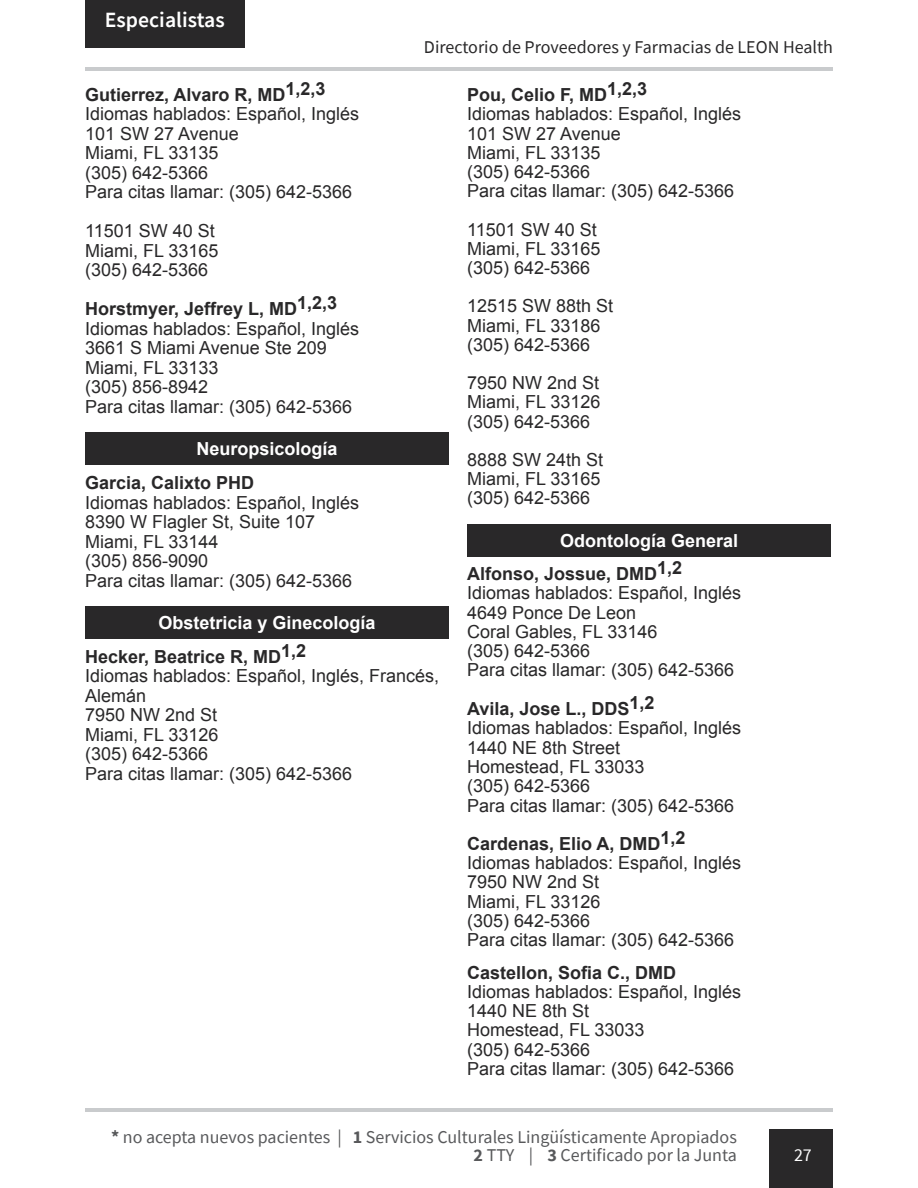
<style>
.page{position:relative;width:918px;height:1188px;background:#fff}
.page>*{position:absolute;margin:0;border:0;box-sizing:border-box;transform-origin:0 0}
.t1{font:600 21.75px "Source Sans Pro";color:#fff}
.t2{font:18px/19.2px "Arial";color:#292829}
.t3{font:700 18px "Arial";color:#292829}
.t4{font:18px/18px "Source Sans Pro";color:#58595b;text-align:right}
.t5{font:700 18px "Arial";color:#fff}
.t6{font:18px "Source Sans Pro";color:#292829}
.t7{font:18px "Source Sans Pro";color:#fff}
.s1{font-weight:700}
</style>
<div class="page">
<div style="left:770px;top:1129px;width:63px;height:59px;background:#292829"></div>
<hr style="left:85px;top:1108px;width:748px;height:4px;background:#c9cbcd">
<hr style="left:85px;top:67px;width:748px;height:3px;background:#c9cbcd">
<div style="left:85px;top:0;width:160px;height:48px;background:#292829"></div>
<div style="left:85px;top:432px;width:364px;height:33px;background:#292829"></div>
<div style="left:85px;top:606px;width:364px;height:32px;background:#292829"></div>
<div style="left:467px;top:524px;width:364px;height:32px;background:#292829"></div>
<p class="t1" style="left:105px;top:6px;width:121px">Especialistas</p>
<p class="t6" style="left:424px;top:36px;width:411px">Directorio de Proveedores y Farmacias de LEON Health</p>
<p class="t3" style="left:85px;top:83px;width:242px">Gutierrez, Alvaro R, MD1,2,3</p>
<p class="t2" style="left:85px;top:104px;width:276px">Idiomas hablados: Español, Inglés<br>101 SW 27 Avenue<br>Miami, FL 33135<br>(305) 642-5366<br>Para citas llamar: (305) 642-5366</p>
<p class="t2" style="left:85px;top:221px;width:135px">11501 SW 40 St<br>Miami, FL 33165 (305) 642-5366</p>
<p class="t3" style="left:85px;top:297px;width:254px">Horstmyer, Jeffrey L, MD1,2,3</p>
<p class="t2" style="left:85px;top:319px;width:276px">Idiomas hablados: Español, Inglés<br>3661 S Miami Avenue Ste 209<br>Miami, FL 33133<br>(305) 856-8942<br>Para citas llamar: (305) 642-5366</p>
<p class="t5" style="left:196px;top:437px;width:143px">Neuropsicología</p>
<p class="t3" style="left:85px;top:471px;width:171px">Garcia, Calixto PHD</p>
<p class="t2" style="left:85px;top:493px;width:276px">Idiomas hablados: Español, Inglés<br>8390 W Flagler St, Suite 107<br>Miami, FL 33144<br>(305) 856-9090<br>Para citas llamar: (305) 642-5366</p>
<p class="t5" style="left:158px;top:611px;width:219px">Obstetricia y Ginecología</p>
<p class="t3" style="left:85px;top:645px;width:223px">Hecker, Beatrice R, MD1,2</p>
<p class="t2" style="left:85px;top:666px;width:356px">Idiomas hablados: Español, Inglés, Francés,<br>Alemán<br>7950 NW 2nd St<br>Miami, FL 33126<br>(305) 642-5366<br>Para citas llamar: (305) 642-5366</p>
<p class="t3" style="left:467px;top:83px;width:182px">Pou, Celio F, MD1,2,3</p>
<p class="t2" style="left:467px;top:105px;width:276px">Idiomas hablados: Español, Inglés<br>101 SW 27 Avenue<br>Miami, FL 33135<br>(305) 642-5366<br>Para citas llamar: (305) 642-5366</p>
<p class="t2" style="left:467px;top:220px;width:135px">11501 SW 40 St<br>Miami, FL 33165 (305) 642-5366</p>
<p class="t2" style="left:467px;top:297px;width:148px">12515 SW 88th St<br>Miami, FL 33186 (305) 642-5366</p>
<p class="t2" style="left:467px;top:373px;width:135px;text-align:justify">7950 NW 2nd St Miami, FL 33126 (305) 642-5366</p>
<p class="t2" style="left:467px;top:450px;width:138px">8888 SW 24th St<br>Miami, FL 33165 (305) 642-5366</p>
<p class="t5" style="left:560px;top:528px;width:180px">Odontología General</p>
<p class="t3" style="left:467px;top:562px;width:217px">Alfonso, Jossue, DMD1,2</p>
<p class="t2" style="left:467px;top:584px;width:276px">Idiomas hablados: Español, Inglés<br>4649 Ponce De Leon<br>Coral Gables, FL 33146<br>(305) 642-5366<br>Para citas llamar: (305) 642-5366</p>
<p class="t3" style="left:467px;top:697px;width:189px">Avila, Jose L., DDS1,2</p>
<p class="t2" style="left:467px;top:719px;width:276px">Idiomas hablados: Español, Inglés<br>1440 NE 8th Street<br>Homestead, FL 33033<br>(305) 642-5366<br>Para citas llamar: (305) 642-5366</p>
<p class="t3" style="left:467px;top:832px;width:220px">Cardenas, Elio A, DMD1,2</p>
<p class="t2" style="left:467px;top:853px;width:276px">Idiomas hablados: Español, Inglés<br>7950 NW 2nd St<br>Miami, FL 33126<br>(305) 642-5366<br>Para citas llamar: (305) 642-5366</p>
<p class="t3" style="left:467px;top:961px;width:211px">Castellon, Sofia C., DMD</p>
<p class="t2" style="left:467px;top:982px;width:276px">Idiomas hablados: Español, Inglés<br>1440 NE 8th St<br>Homestead, FL 33033<br>(305) 642-5366<br>Para citas llamar: (305) 642-5366</p>
<p class="t4" style="left:111px;top:1128px;width:627px"><span class="s1">*</span> no acepta nuevos pacientes | <span class="s1">1</span> Servicios Culturales Lingüísticamente Apropiados<br><span class="s1">2</span> TTY | <span class="s1">3</span> Certificado por la Junta</p>
<p class="t7" style="left:794px;top:1143px;width:19px">27</p>
</div>
